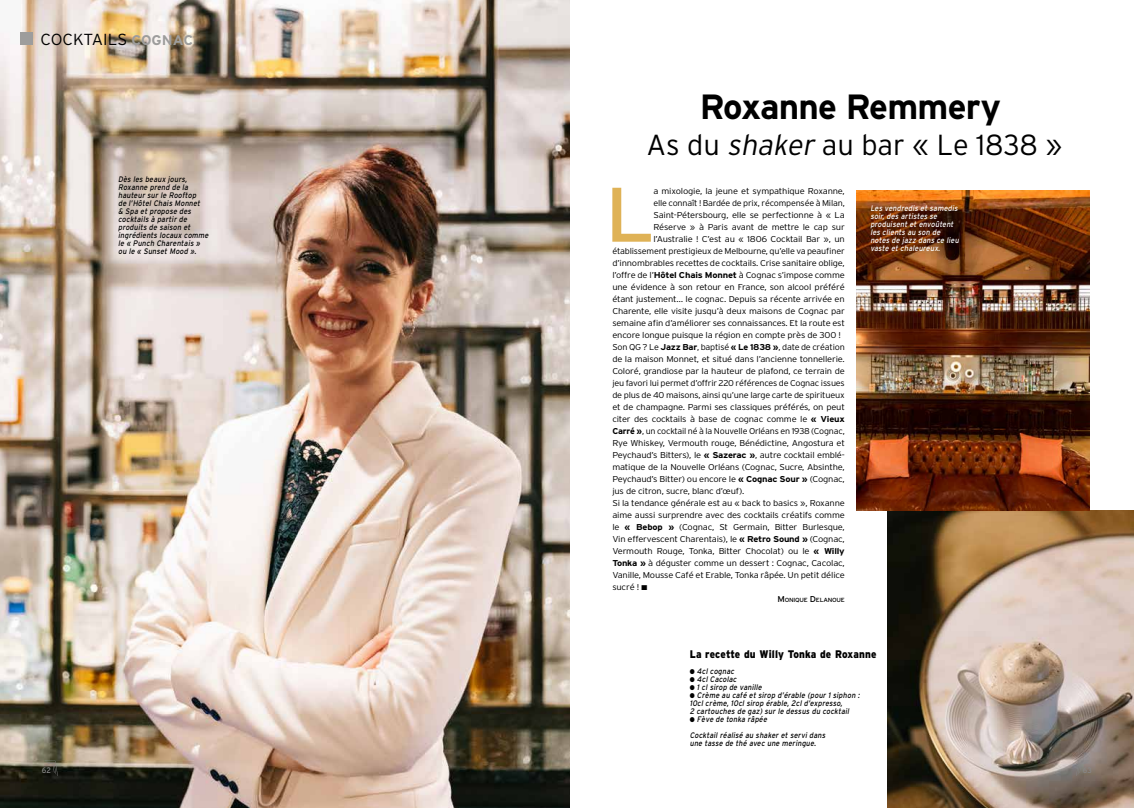
<style>
.page{position:relative;width:1134px;height:808px;background:#fff}
.page>*{position:absolute;margin:0;border:0;box-sizing:border-box;transform-origin:0 0}
.t1{font:77.1px "Interstate";color:#dfb256;scale:1.1 1}
.t2{font:700 35px "Interstate";letter-spacing:-.02em;color:#000}
.t3{font:300 29px "Interstate";color:#000}
.t4{font:300 16px "Interstate";color:#000;scale:1.04 1}
.t5{font:900 11px "Interstate";letter-spacing:.02em;color:#000;scale:.9 1}
.t6{font:300 8.5px "Interstate";letter-spacing:-.02em;color:#000;scale:1.1 1}
.t7{font:300 8.5px "Interstate";letter-spacing:-.02em;color:#000;scale:1.06 1}
.t8{font:300 8.5px "Interstate";letter-spacing:-.02em;color:#000;scale:1.07 1}
.t9{font:300 8.5px "Interstate";letter-spacing:-.02em;color:#000;scale:1.08 1}
.t10{font:300 8.5px "Interstate";letter-spacing:-.02em;color:#000;scale:1.05 1}
.t11{font:italic 8px/8px "Interstate";color:#000;scale:.9 1}
.t12{font:italic 8px/8px "Interstate";color:#fff;scale:.9 1}
.t13{font:8px "Interstate";color:#878787;scale:.9 1}
.t14{font:5.9px "Interstate";letter-spacing:-.035em;color:#000;scale:1.09 1}
.s1{font-weight:700;font-size:14px;color:#9d9d9c}
.s2{font-style:italic}
.s3{font-weight:700}
.s4{font-size:8.5px}
</style>
<div class="page">
<img style="left:888px;top:510px;width:246px;height:298px">
<svg style="left:1076px;top:761px;width:13px;height:15px"></svg>
<img style="left:0;top:0;width:569px;height:808px">
<svg style="left:45px;top:761px;width:13px;height:15px"></svg>
<div style="left:20px;top:32px;width:13px;height:13px;background:#9d9d9c"></div>
<img style="left:856px;top:190px;width:234px;height:320px">
<h3 class="t4" style="left:41px;top:30px;width:148px">COCKTAILS <span class="s1">COGNAC</span></h3>
<p class="t11" style="left:118px;top:175px;width:104px">Dès les beaux jours,<br>Roxanne prend de la hauteur sur le Rooftop<br>de l’Hôtel Chais Monnet &amp; Spa et propose des cocktails à partir de produits de saison et ingrédients locaux comme le « Punch Charentais » ou le « Sunset Mood ».</p>
<h2 class="t2" style="left:700px;top:85px;width:303px">Roxanne Remmery</h2>
<h3 class="t3" style="left:646px;top:127px;width:417px">As du <span class="s2">shaker</span> au bar « Le 1838 »</h3>
<h1 class="t1" style="left:605px;top:168px;width:47px">L</h1>
<p class="t6" style="left:653px;top:186px;width:176px">a mixologie, la jeune et sympathique Roxanne,</p>
<p class="t7" style="left:653px;top:198px;width:182px">elle connaît ! Bardée de prix, récompensée à Milan,</p>
<p class="t6" style="left:653px;top:210px;width:176px">Saint-Pétersbourg, elle se perfectionne à « La</p>
<p class="t6" style="left:653px;top:222px;width:176px">Réserve » à Paris avant de mettre le cap sur</p>
<p class="t6" style="left:653px;top:234px;width:176px">l’Australie ! C’est au « 1806 Cocktail Bar », un</p>
<p class="t8" style="left:612px;top:246px;width:219px">établissement prestigieux de Melbourne, qu’elle va peaufiner</p>
<p class="t6" style="left:612px;top:258px;width:213px">d’innombrables recettes de cocktails. Crise sanitaire oblige,</p>
<p class="t6" style="left:612px;top:270px;width:213px">l’offre de l’<span class="s3">Hôtel Chais Monnet</span> à Cognac s’impose comme</p>
<p class="t6" style="left:612px;top:282px;width:213px">une évidence à son retour en France, son alcool préféré</p>
<p class="t6" style="left:612px;top:294px;width:213px">étant justement… le cognac. Depuis sa récente arrivée en</p>
<p class="t6" style="left:612px;top:306px;width:213px">Charente, elle visite jusqu’à deux maisons de Cognac par</p>
<p class="t6" style="left:612px;top:318px;width:213px">semaine afin d’améliorer ses connaissances. Et la route est</p>
<p class="t6" style="left:612px;top:330px;width:209px">encore longue puisque la région en compte près de 300 !</p>
<p class="t7" style="left:612px;top:342px;width:221px">Son QG ? Le <span class="s3">Jazz Bar</span>, baptisé <span class="s3">« Le 1838 »</span>, date de création</p>
<p class="t6" style="left:612px;top:354px;width:213px">de la maison Monnet, et situé dans l’ancienne tonnellerie.</p>
<p class="t6" style="left:612px;top:366px;width:213px">Coloré, grandiose par la hauteur de plafond, ce terrain de</p>
<p class="t7" style="left:612px;top:378px;width:221px">jeu favori lui permet d’offrir 220 références de Cognac issues</p>
<p class="t9" style="left:612px;top:390px;width:217px">de plus de 40 maisons, ainsi qu’une large carte de spiritueux</p>
<p class="t6" style="left:612px;top:402px;width:213px">et de champagne. Parmi ses classiques préférés, on peut</p>
<p class="t6" style="left:612px;top:414px;width:213px">citer des cocktails à base de cognac comme le <span class="s3">« Vieux</span></p>
<p class="t10" style="left:612px;top:426px;width:223px"><span class="s3">Carré »</span>, un cocktail né à la Nouvelle Orléans en 1938 (Cognac,</p>
<p class="t6" style="left:612px;top:438px;width:213px">Rye Whiskey, Vermouth rouge, Bénédictine, Angostura et</p>
<p class="t6" style="left:612px;top:450px;width:213px">Peychaud’s Bitters), le <span class="s3">« Sazerac »</span>, autre cocktail emblé-</p>
<p class="t6" style="left:612px;top:462px;width:213px">matique de la Nouvelle Orléans (Cognac, Sucre, Absinthe,</p>
<p class="t6" style="left:612px;top:474px;width:213px">Peychaud’s Bitter) ou encore le <span class="s3">« Cognac Sour »</span> (Cognac,</p>
<p class="t6" style="left:612px;top:486px;width:122px">jus de citron, sucre, blanc d’œuf).</p>
<p class="t6" style="left:612px;top:498px;width:213px">Si la tendance générale est au « back to basics », Roxanne</p>
<p class="t6" style="left:612px;top:510px;width:213px">aime aussi surprendre avec des cocktails créatifs comme</p>
<p class="t6" style="left:612px;top:522px;width:213px">le <span class="s3">« Bebop »</span> (Cognac, St Germain, Bitter Burlesque,</p>
<p class="t6" style="left:612px;top:534px;width:213px">Vin effervescent Charentais), le <span class="s3">« Retro Sound »</span> (Cognac,</p>
<p class="t6" style="left:612px;top:546px;width:213px">Vermouth Rouge, Tonka, Bitter Chocolat) ou le <span class="s3">« Willy</span></p>
<p class="t6" style="left:612px;top:558px;width:213px"><span class="s3">Tonka »</span> à déguster comme un dessert : Cognac, Cacolac,</p>
<p class="t6" style="left:612px;top:570px;width:213px">Vanille, Mousse Café et Erable, Tonka râpée. Un petit délice</p>
<p class="t6" style="left:612px;top:582px;width:33px">sucré ! ■</p>
<p class="t14" style="left:777px;top:596px;width:63px"><span class="s4">M</span>ONIQUE <span class="s4">D</span>ELANOUE</p>
<p class="t12" style="left:870px;top:204px;width:102px">Les vendredis et samedis soir, des artistes se produisent et envoûtent les clients au son de notes de jazz dans ce lieu vaste et chaleureux.</p>
<p class="t5" style="left:690px;top:648px;width:209px">La recette du Willy Tonka de Roxanne</p>
<p class="t11" style="left:690px;top:667px;width:53px">● 4cl cognac</p>
<p class="t11" style="left:690px;top:675px;width:56px">● 4cl Cacolac</p>
<p class="t11" style="left:690px;top:683px;width:83px">● 1 cl sirop de vanille</p>
<p class="t11" style="left:690px;top:691px;width:192px">● Crème au café et sirop d’érable (pour 1 siphon :<br>10cl crème, 10cl sirop érable, 2cl d’expresso,<br>2 cartouches de gaz) sur le dessus du cocktail</p>
<p class="t11" style="left:690px;top:711px;width:154px;line-height:16px">● Fève de tonka râpée<br>Cocktail réalisé au shaker et servi dans</p>
<p class="t11" style="left:690px;top:739px;width:144px">une tasse de thé avec une meringue.</p>
<p class="t13" style="left:42px;top:765px;width:12px">62</p>
<p class="t13" style="left:1083px;top:765px;width:11px">63</p>
</div>
